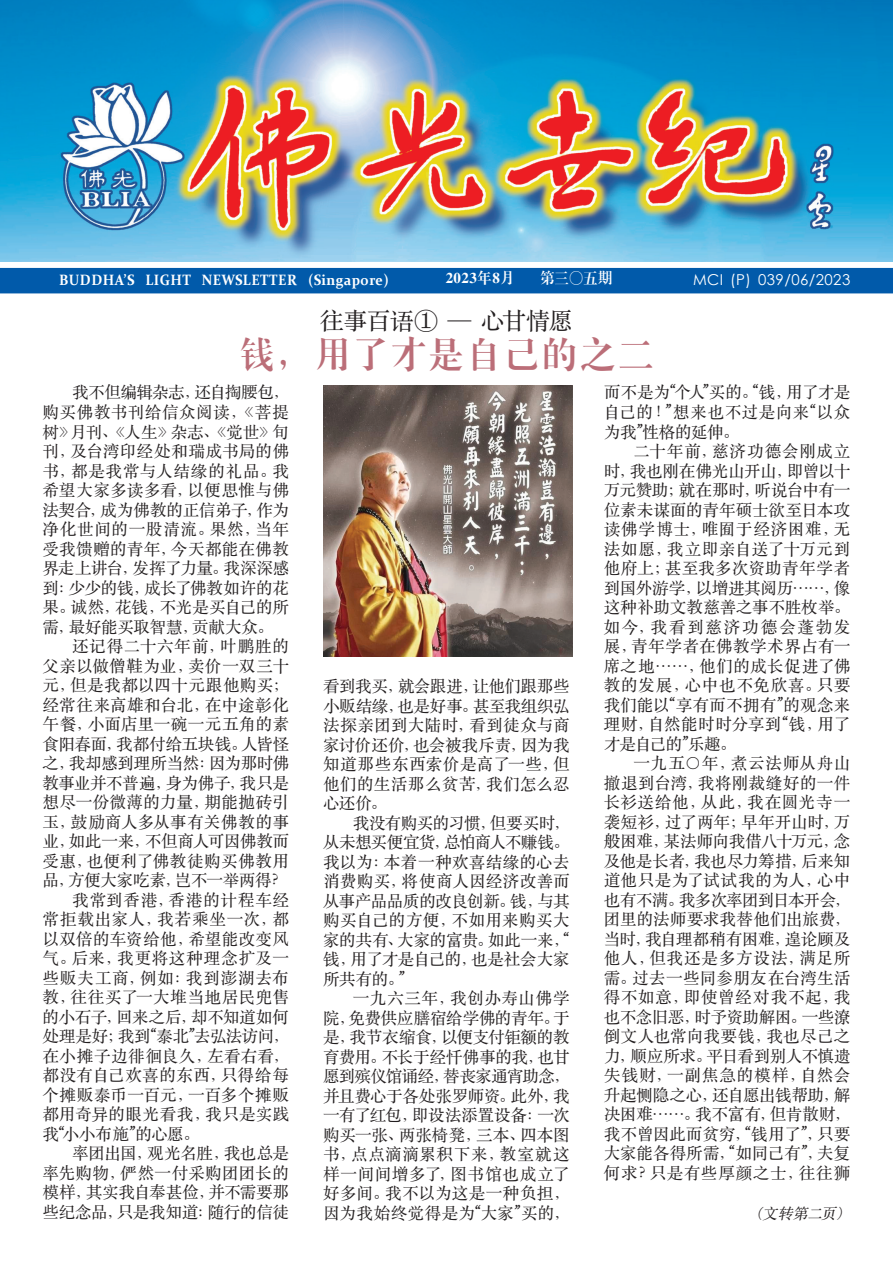
<style>
.page{position:relative;width:893px;height:1265px;background:#fff}
.page>*{position:absolute;margin:0;border:0;box-sizing:border-box;transform-origin:0 0}
.t1{font:36px "JQ Biao Song JT";letter-spacing:.105em;color:#bb6e78;scale:.95 1}
.t2{font:24px "ST Songti SC Regular";letter-spacing:-.025em;color:#231f20}
.t3{font:16.5px/19.5px "ST Songti SC Regular";letter-spacing:.015em;color:#231f20;text-align:justify}
.t4{font:16.5px "ST Songti SC Regular";letter-spacing:-.015em;color:#231f20}
.t5{font:16.5px "ST Songti SC Regular";letter-spacing:-.02em;color:#231f20}
.t6{font:16.5px "ST Songti SC Regular";letter-spacing:.05em;color:#231f20}
.t7{font:16.5px "ST Songti SC Regular";letter-spacing:-.025em;color:#231f20}
.t8{font:16.5px "ST Songti SC Regular";letter-spacing:-.01em;color:#231f20}
.t9{font:16.5px "ST Songti SC Regular";letter-spacing:.035em;color:#231f20}
.t10{font:16.5px "ST Songti SC Regular";letter-spacing:-.03em;color:#231f20}
.t11{font:16.5px "ST Songti SC Regular";letter-spacing:.04em;color:#231f20}
.t12{font:16.5px "ST Songti SC Regular";letter-spacing:.045em;color:#231f20}
.t13{font:16.5px "ST Songti SC Regular";letter-spacing:.055em;color:#231f20}
.t14{font:700 15px "Constantia";letter-spacing:.025em;color:#fff;scale:.93 1}
.t15{font:15px "Century Gothic";letter-spacing:.03em;color:#fff}
.t16{font:15px "JQ Biao Song JT";letter-spacing:.025em;color:#fff}
.t17{font:italic 15px "ST Songti SC Regular";color:#231f20}
.t18{font:15px "JQ Biao Song JT";letter-spacing:.025em;color:#fff;scale:.93 1}
</style>
<div class="page">
<div style="left:0;top:268px;width:893px;height:25px;background:#015aaa"></div>
<img style="left:0;top:0;width:893px;height:261px">
<img style="left:323px;top:385px;width:249px;height:271px">
<p class="t16" style="left:446px;top:270px;width:70px">2023年8月</p>
<p class="t18" style="left:541px;top:270px;width:78px">第三○五期</p>
<p class="t14" style="left:59px;top:270px;width:356px">BUDDHA’S LIGHT NEWSLETTER (Singapore)</p>
<p class="t15" style="left:693px;top:271px;width:159px">MCI (P) 039/06/2023</p>
<h2 class="t2" style="left:320px;top:305px;width:255px">往事百语① — 心甘情愿</h2>
<h1 class="t1" style="left:240px;top:336px;width:436px">钱，用了才是自己的之二</h1>
<p class="t3" style="left:604px;top:382px;width:248px">而不是为“个人”买的。“钱，用了才是自己的！”想来也不过是向来“以众为我”性格的延伸。</p>
<p class="t3" style="left:604px;top:440px;width:248px;text-indent:30px">二十年前，慈济功德会刚成立时，我也刚在佛光山开山，即曾以十万元赞助；就在那时，听说台中有一位素未谋面的青年硕士欲至日本攻读佛学博士，唯囿于经济困难，无法如愿，我立即亲自送了十万元到他府上；甚至我多次资助青年学者到国外游学，以增进其阅历……，像这种补助文教慈善之事不胜枚举。如今，我看到慈济功德会蓬勃发展，青年学者在佛教学术界占有一席之地……，他们的成长促进了佛教的发展，心中也不免欣喜。只要我们能以“享有而不拥有”的观念来理财，自然能时时分享到“钱，用了才是自己的”乐趣。</p>
<p class="t3" style="left:604px;top:752px;width:248px;text-indent:30px">一九五○年，煮云法师从舟山撤退到台湾，我将刚裁缝好的一件长衫送给他，从此，我在圆光寺一袭短衫，过了两年；早年开山时，万般困难，某法师向我借八十万元，念及他是长者，我也尽力筹措，后来知道他只是为了试试我的为人，心中也有不满。我多次率团到日本开会，团里的法师要求我替他们出旅费，当时，我自理都稍有困难，遑论顾及他人，但我还是多方设法，满足所需。过去一些同参朋友在台湾生活得不如意，即使曾经对我不起，我也不念旧恶，时予资助解困。一些潦倒文人也常向我要钱，我也尽己之力，顺应所求。平日看到别人不慎遗失钱财，一副焦急的模样，自然会升起恻隐之心，还自愿出钱帮助，解决困难……。我不富有，但肯散财，我不曾因此而贫穷，“钱用了”，只要大家能各得所需，“如同己有”，夫复何求？只是有些厚颜之士，往往狮</p>
<p class="t7" style="left:72px;top:382px;width:218px">我不但编辑杂志，还自掏腰包，</p>
<p class="t9" style="left:42px;top:402px;width:248px">购买佛教书刊给信众阅读，《菩提</p>
<p class="t3" style="left:42px;top:421px;width:248px">树》月刊、《人生》杂志、《觉世》旬</p>
<p class="t3" style="left:42px;top:440px;width:248px">刊，及台湾印经处和瑞成书局的佛</p>
<p class="t6" style="left:42px;top:460px;width:248px">书，都是我常与人结缘的礼品。我</p>
<p class="t3" style="left:42px;top:479px;width:248px">希望大家多读多看，以便思惟与佛</p>
<p class="t4" style="left:42px;top:499px;width:248px">法契合，成为佛教的正信弟子，作为</p>
<p class="t11" style="left:42px;top:519px;width:248px">净化世间的一股清流。果然，当年</p>
<p class="t3" style="left:42px;top:538px;width:248px">受我馈赠的青年，今天都能在佛教</p>
<p class="t5" style="left:42px;top:558px;width:248px">界走上讲台，发挥了力量。我深深感</p>
<p class="t8" style="left:42px;top:577px;width:248px">到：少少的钱，成长了佛教如许的花</p>
<p class="t4" style="left:42px;top:597px;width:248px">果。诚然，花钱，不光是买自己的所</p>
<p class="t4" style="left:42px;top:616px;width:233px">需，最好能买取智慧，贡献大众。</p>
<p class="t6" style="left:72px;top:636px;width:218px">还记得二十六年前，叶鹏胜的</p>
<p class="t3" style="left:42px;top:655px;width:248px">父亲以做僧鞋为业，卖价一双三十</p>
<p class="t3" style="left:42px;top:674px;width:248px">元，但是我都以四十元跟他购买；</p>
<p class="t3" style="left:42px;top:694px;width:248px">经常往来高雄和台北，在中途彰化</p>
<p class="t3" style="left:42px;top:713px;width:248px">午餐，小面店里一碗一元五角的素</p>
<p class="t7" style="left:42px;top:733px;width:248px">食阳春面，我都付给五块钱。人皆怪</p>
<p class="t5" style="left:42px;top:753px;width:248px">之，我却感到理所当然：因为那时佛</p>
<p class="t4" style="left:42px;top:772px;width:248px">教事业并不普遍，身为佛子，我只是</p>
<p class="t3" style="left:42px;top:791px;width:248px">想尽一份微薄的力量，期能抛砖引</p>
<p class="t3" style="left:42px;top:811px;width:248px">玉，鼓励商人多从事有关佛教的事</p>
<p class="t7" style="left:42px;top:831px;width:248px">业，如此一来，不但商人可因佛教而</p>
<p class="t3" style="left:42px;top:850px;width:248px">受惠，也便利了佛教徒购买佛教用</p>
<p class="t5" style="left:42px;top:870px;width:246px">品，方便大家吃素，岂不一举两得？</p>
<p class="t6" style="left:72px;top:889px;width:218px">我常到香港，香港的计程车经</p>
<p class="t12" style="left:42px;top:909px;width:248px">常拒载出家人，我若乘坐一次，都</p>
<p class="t3" style="left:42px;top:928px;width:248px">以双倍的车资给他，希望能改变风</p>
<p class="t6" style="left:42px;top:948px;width:248px">气。后来，我更将这种理念扩及一</p>
<p class="t13" style="left:42px;top:967px;width:248px">些贩夫工商，例如：我到澎湖去布</p>
<p class="t9" style="left:42px;top:987px;width:248px">教，往往买了一大堆当地居民兜售</p>
<p class="t4" style="left:42px;top:1006px;width:248px">的小石子，回来之后，却不知道如何</p>
<p class="t10" style="left:42px;top:1026px;width:248px">处理是好；我到“泰北”去弘法访问，</p>
<p class="t3" style="left:42px;top:1045px;width:248px">在小摊子边徘徊良久，左看右看，</p>
<p class="t3" style="left:42px;top:1065px;width:248px">都没有自己欢喜的东西，只得给每</p>
<p class="t3" style="left:42px;top:1084px;width:248px">个摊贩泰币一百元，一百多个摊贩</p>
<p class="t3" style="left:42px;top:1104px;width:248px">都用奇异的眼光看我，我只是实践</p>
<p class="t3" style="left:42px;top:1123px;width:159px">我“小小布施”的心愿。</p>
<p class="t5" style="left:72px;top:1143px;width:218px">率团出国，观光名胜，我也总是</p>
<p class="t3" style="left:42px;top:1162px;width:248px">率先购物，俨然一付采购团团长的</p>
<p class="t8" style="left:42px;top:1182px;width:248px">模样，其实我自奉甚俭，并不需要那</p>
<p class="t5" style="left:42px;top:1201px;width:248px">些纪念品，只是我知道：随行的信徒</p>
<p class="t3" style="left:323px;top:675px;width:248px">看到我买，就会跟进，让他们跟那些小贩结缘，也是好事。甚至我组织弘法探亲团到大陆时，看到徒众与商家讨价还价，也会被我斥责，因为我知道那些东西索价是高了一些，但他们的生活那么贫苦，我们怎么忍心还价。</p>
<p class="t3" style="left:323px;top:812px;width:248px;text-indent:30px">我没有购买的习惯，但要买时，从未想买便宜货，总怕商人不赚钱。我以为：本着一种欢喜结缘的心去消费购买，将使商人因经济改善而从事产品品质的改良创新。钱，与其购买自己的方便，不如用来购买大家的共有、大家的富贵。如此一来，“钱，用了才是自己的，也是社会大家所共有的。”</p>
<p class="t3" style="left:323px;top:987px;width:248px;text-indent:30px">一九六三年，我创办寿山佛学院，免费供应膳宿给学佛的青年。于是，我节衣缩食，以便支付钜额的教育费用。不长于经忏佛事的我，也甘愿到殡仪馆诵经，替丧家通宵助念，并且费心于各处张罗师资。此外，我一有了红包，即设法添置设备：一次购买一张、两张椅凳，三本、四本图书，点点滴滴累积下来，教室就这样一间间增多了，图书馆也成立了好多间。我不以为这是一种负担，因为我始终觉得是为“大家”买的，</p>
<p class="t17" style="left:748px;top:1204px;width:108px">（文转第二页）</p>
</div>
